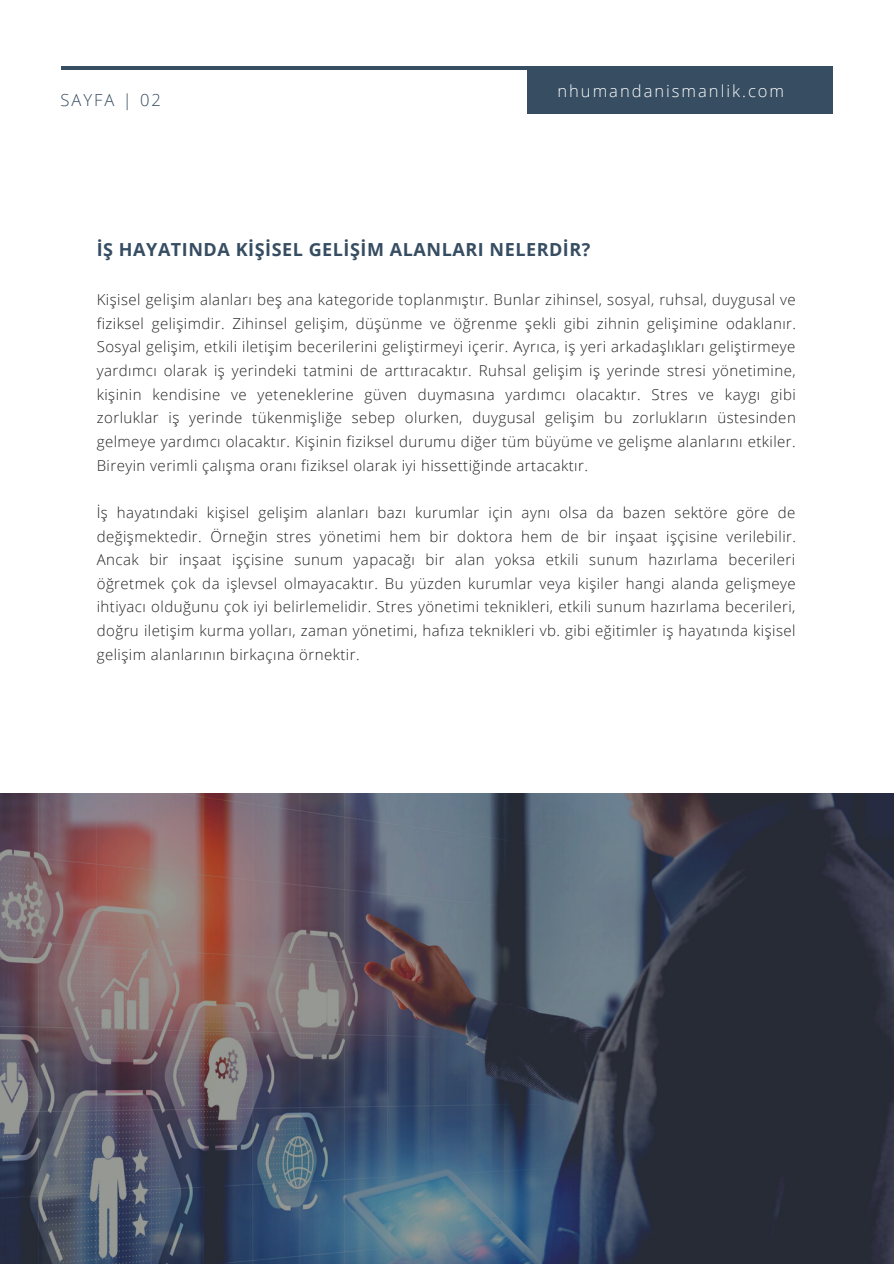
<style>
.page{position:relative;width:894px;height:1264px;background:#fff}
.page>*{position:absolute;margin:0;border:0;box-sizing:border-box;transform-origin:0 0}
.t1{font:700 18px "Open Sans";letter-spacing:.03em;color:#364d62}
.t2{font:300 16.5px "Open Sans";letter-spacing:.12em;color:#fff}
.t3{font:300 16.5px "Open Sans";letter-spacing:.12em;color:#364d62}
.t4{font:300 15px/23.7px "Open Sans";letter-spacing:.03em;color:#222;text-align:justify}
</style>
<div class="page">
<hr style="left:61px;top:66px;width:771px;height:4px;background:#364d62">
<div style="left:527px;top:66px;width:305px;height:48px;background:#364d62"></div>
<img style="left:0;top:793px;width:893px;height:470px">
<p class="t3" style="left:61px;top:88px;width:102px">SAYFA | 02</p>
<p class="t2" style="left:557px;top:79px;width:228px">nhumandanismanlik.com</p>
<p class="t1" style="left:97px;top:237px;width:495px">İŞ HAYATINDA KİŞİSEL GELİŞİM ALANLARI NELERDİR?</p>
<p class="t4" style="left:97px;top:287px;width:700px">Kişisel gelişim alanları beş ana kategoride toplanmıştır. Bunlar zihinsel, sosyal, ruhsal, duygusal ve fiziksel gelişimdir. Zihinsel gelişim, düşünme ve öğrenme şekli gibi zihnin gelişimine odaklanır.<br>Sosyal gelişim, etkili iletişim becerilerini geliştirmeyi içerir. Ayrıca, iş yeri arkadaşlıkları geliştirmeye yardımcı olarak iş yerindeki tatmini de arttıracaktır. Ruhsal gelişim iş yerinde stresi yönetimine, kişinin kendisine ve yeteneklerine güven duymasına yardımcı olacaktır. Stres ve kaygı gibi zorluklar iş yerinde tükenmişliğe sebep olurken, duygusal gelişim bu zorlukların üstesinden gelmeye yardımcı olacaktır. Kişinin fiziksel durumu diğer tüm büyüme ve gelişme alanlarını etkiler.<br>Bireyin verimli çalışma oranı fiziksel olarak iyi hissettiğinde artacaktır.</p>
<p class="t4" style="left:97px;top:500px;width:700px">İş hayatındaki kişisel gelişim alanları bazı kurumlar için aynı olsa da bazen sektöre göre de değişmektedir. Örneğin stres yönetimi hem bir doktora hem de bir inşaat işçisine verilebilir.<br>Ancak bir inşaat işçisine sunum yapacağı bir alan yoksa etkili sunum hazırlama becerileri öğretmek çok da işlevsel olmayacaktır. Bu yüzden kurumlar veya kişiler hangi alanda gelişmeye ihtiyacı olduğunu çok iyi belirlemelidir. Stres yönetimi teknikleri, etkili sunum hazırlama becerileri, doğru iletişim kurma yolları, zaman yönetimi, hafıza teknikleri vb. gibi eğitimler iş hayatında kişisel gelişim alanlarının birkaçına örnektir.</p>
</div>
